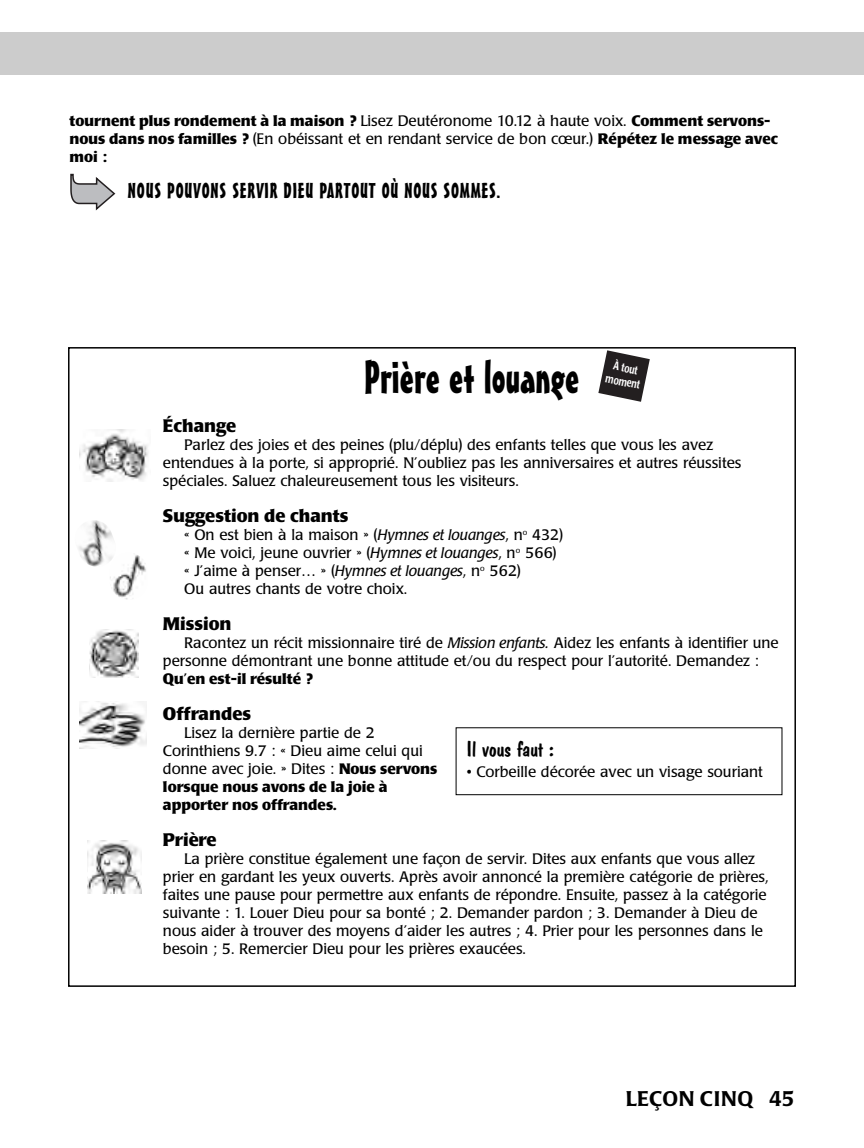
<style>
.page{position:relative;width:864px;height:1148px;background:#fff}
.page>*{position:absolute;margin:0;border:0;box-sizing:border-box;transform-origin:0 0}
.t1{font:45px "Mister Earl BT";color:#000}
.t2{font:21px "Mister Earl BT";letter-spacing:.04em;color:#000}
.t3{font:500 21px "Poppl Laudatio";letter-spacing:.02em;color:#000}
.t4{font:21px "Dom Casual D";color:#000;scale:1.05 1}
.t5{font:700 18px "Poppl Laudatio";color:#000}
.t6{font:15px/18px "Poppl Laudatio";color:#000}
.t7{font:700 15px/18px "Poppl Laudatio";color:#000}
.t8{font:500 11.7px/13.8px "Poppl Laudatio";color:#fff;text-align:center;scale:.74 1}
.s1{font-weight:400}
.s2{font-style:italic}
.s3{font-weight:700}
</style>
<div class="page">
<div style="left:0;top:32px;width:864px;height:42px;background:#ccc"></div>
<svg style="left:70px;top:174px;width:45px;height:36px"></svg>
<img style="left:79px;top:430px;width:69px;height:52px">
<img style="left:78px;top:520px;width:35px;height:47px">
<img style="left:89px;top:629px;width:50px;height:49px">
<img style="left:80px;top:701px;width:66px;height:47px">
<img style="left:87px;top:840px;width:54px;height:54px">
<img style="left:110px;top:552px;width:38px;height:48px;border-radius:19px">
<svg style="left:598px;top:350px;width:52px;height:52px"></svg>
<div style="left:456px;top:727px;width:326px;height:68px;border:1px solid #000"></div>
<p class="t7" style="left:70px;top:113px;width:710px">tournent plus rondement à la maison ? <span class="s1">Lisez Deutéronome 10.12 à haute voix.</span> Comment servons&shy;nous dans nos familles ? <span class="s1">(En obéissant et en rendant service de bon cœur.)</span> Répétez le message avec moi :</p>
<h2 class="t2" style="left:128px;top:183px;width:374px">NOUS POUVONS SERVIR DIEU PARTOUT OÙ NOUS SOMMES.</h2>
<h1 class="t1" style="left:364px;top:361px;width:217px">Prière et louange</h1>
<p class="t8" style="left:610px;top:359px;width:49px;rotate:12deg">À tout moment</p>
<p class="t5" style="left:163px;top:419px;width:75px">Échange</p>
<p class="t6" style="left:163px;top:437px;width:580px;text-indent:21px">Parlez des joies et des peines (plu/déplu) des enfants telles que vous les avez entendues à la porte, si approprié. N’oubliez pas les anniversaires et autres réussites spéciales. Saluez chaleureusement tous les visiteurs.</p>
<p class="t5" style="left:163px;top:509px;width:187px">Suggestion de chants</p>
<p class="t6" style="left:184px;top:527px;width:380px">« On est bien à la maison » (<span class="s2">Hymnes et louanges</span>, n<sup>o</sup> 432) « Me voici, jeune ouvrier » (<span class="s2">Hymnes et louanges</span>, n<sup>o</sup> 566) « J’aime à penser… » (<span class="s2">Hymnes et louanges</span>, n<sup>o</sup> 562)<br>Ou autres chants de votre choix.</p>
<p class="t5" style="left:163px;top:617px;width:70px">Mission</p>
<p class="t6" style="left:163px;top:635px;width:617px;text-indent:21px">Racontez un récit missionnaire tiré de <span class="s2">Mission enfants.</span> Aidez les enfants à identifier une personne démontrant une bonne attitude et/ou du respect pour l’autorité. Demandez :</p>
<p class="t7" style="left:163px;top:671px;width:152px">Qu’en est-il résulté ?</p>
<p class="t5" style="left:163px;top:707px;width:90px">Offrandes</p>
<p class="t6" style="left:163px;top:725px;width:276px;text-indent:21px">Lisez la dernière partie de 2<br>Corinthiens 9.7 : « Dieu aime celui qui donne avec joie. » Dites : <span class="s3">Nous servons lorsque nous avons de la joie à apporter nos offrandes.</span></p>
<p class="t5" style="left:163px;top:833px;width:55px">Prière</p>
<p class="t6" style="left:163px;top:851px;width:607px;text-indent:21px">La prière constitue également une façon de servir. Dites aux enfants que vous allez prier en gardant les yeux ouverts. Après avoir annoncé la première catégorie de prières, faites une pause pour permettre aux enfants de répondre. Ensuite, passez à la catégorie suivante : 1. Louer Dieu pour sa bonté ; 2. Demander pardon ; 3. Demander à Dieu de nous aider à trouver des moyens d’aider les autres ; 4. Prier pour les personnes dans le besoin ; 5. Remercier Dieu pour les prières exaucées.</p>
<h2 class="t4" style="left:467px;top:736px;width:84px">Il vous faut :</h2>
<p class="t6" style="left:467px;top:764px;width:298px">• Corbeille décorée avec un visage souriant</p>
<h2 class="t3" style="left:626px;top:1090px;width:170px">LEÇON CINQ 45</h2>
</div>
